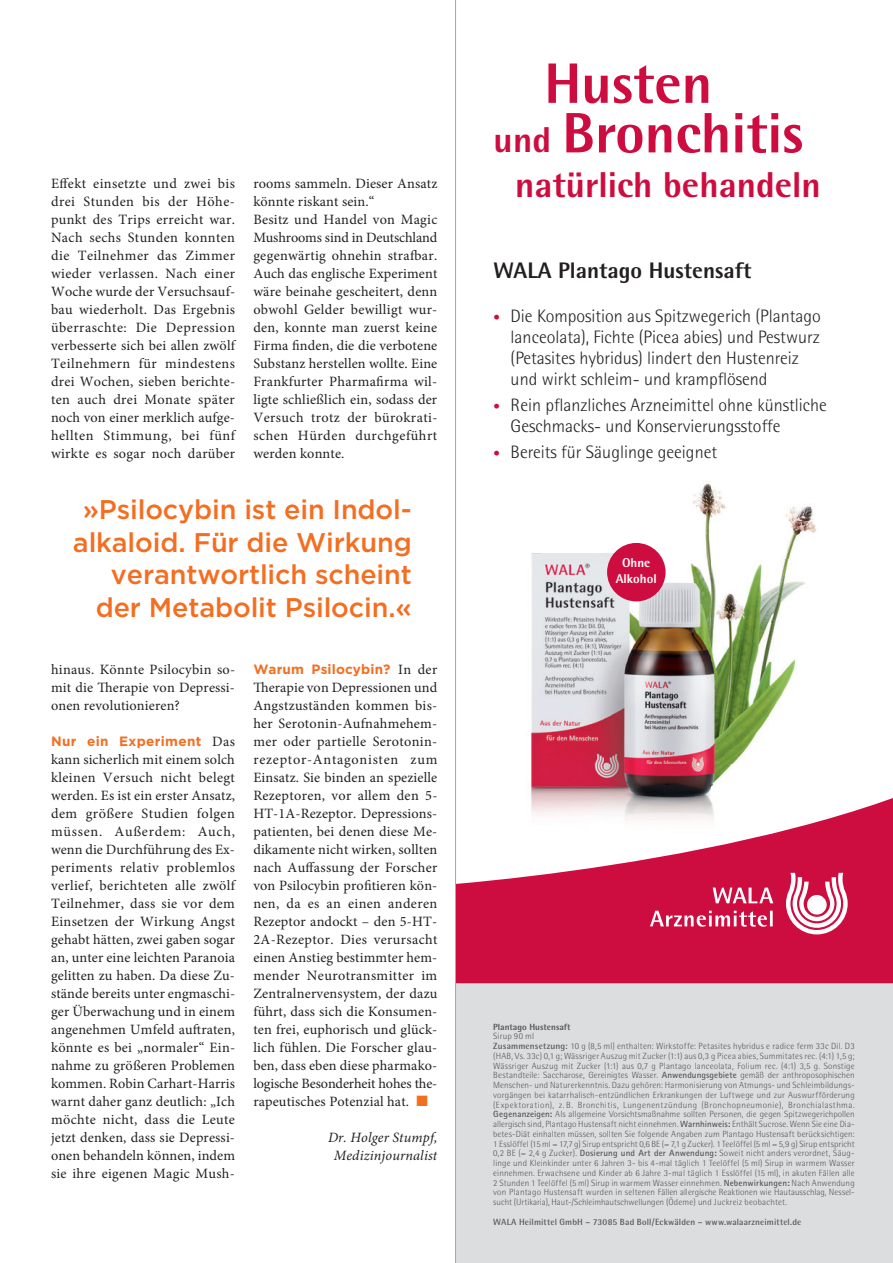
<style>
.page{position:relative;width:893px;height:1263px;background:#fff}
.page>*{position:absolute;margin:0;border:0;box-sizing:border-box;transform-origin:0 0}
.t1{font:800 57px/49.5px "Agfa Rotis Semisans";color:#cd0d40}
.t2{font:800 36px "Agfa Rotis Semisans";color:#cd0d40}
.t3{font:500 27px/32.4px "Gotham";letter-spacing:-.005em;color:#f36e21;text-align:right}
.t4{font:800 22.5px "Agfa Rotis Semisans";color:#231f20}
.t5{font:300 18px/21px "Agfa Rotis Semisans";color:#231f20}
.t6{font:14.25px/18px "Minion Pro";letter-spacing:.01em;color:#231f20;text-align:justify}
.t7{font:italic 14.25px/18px "Minion Pro";letter-spacing:.01em;color:#231f20;text-align:center}
.t8{font:700 13.5px "Gotham";letter-spacing:.02em;color:#f36e21}
.t9{font:800 12.75px/15.3px "Agfa Rotis Semisans";color:#fff;text-align:center}
.t10{font:300 9px/9.8px "Agfa Rotis Semisans";letter-spacing:.01em;color:#57585a}
.t11{font:700 9px "Agfa Rotis Semisans";letter-spacing:.015em;color:#57585a}
.t12{font:800 9px "Agfa Rotis Semisans";color:#57585a}
.s1{font-family:"Minion Pro";font-weight:400;font-size:14.25px;color:#231f20}
.s2{color:#f36e21}
.s3{font-size:36px}
.s4{font-size:13.5px;color:#cd0d40}
.s5{font-weight:700}
.s6{font-family:"Agfa Rotis Sans Serif";font-weight:700}
</style>
<div class="page">
<img style="left:531px;top:483px;width:286px;height:302px">
<div style="left:607px;top:543px;width:59px;height:58px;background:#cd0d40;border-radius:50%"></div>
<div style="left:455px;top:965px;width:438px;height:298px;background:#dcdddf"></div>
<hr style="left:455px;top:0;width:1px;height:1263px;background:#a8a9ad">
<svg style="left:456px;top:785px;width:437px;height:198px;fill:#cd0d40"></svg>
<svg style="left:641px;top:855px;width:207px;height:79px;background:#d53660"></svg>
<div style="left:807px;top:895px;width:20px;height:19px;background:#fff;border-radius:50%"></div>
<p class="t6" style="left:51px;top:175px;width:186px">Effekt einsetzte und zwei bis drei Stunden bis der Höhe&shy;punkt des Trips erreicht war.<br>Nach sechs Stunden konnten die Teilnehmer das Zimmer wieder verlassen. Nach einer Woche wurde der Versuchsauf&shy;bau wiederholt. Das Ergebnis überraschte: Die Depression verbesserte sich bei allen zwölf Teilnehmern für mindestens drei Wochen, sieben berichte&shy;ten auch drei Monate später noch von einer merklich aufge&shy;hellten Stimmung, bei fünf wirkte es sogar noch darüber</p>
<p class="t6" style="left:253px;top:175px;width:186px;text-align:left">rooms sammeln. Dieser Ansatz könnte riskant sein.“<br>Besitz und Handel von Magic<br>Mushrooms sind in Deutschland gegenwärtig ohnehin strafbar.<br>Auch das englische Experiment wäre beinahe gescheitert, denn obwohl Gelder bewilligt wur&shy;den, konnte man zuerst keine<br>Firma finden, die die verbotene<br>Substanz herstellen wollte. Eine<br>Frankfurter Pharmafirma wil&shy;ligte schließlich ein, sodass der<br>Versuch trotz der bürokrati&shy;schen Hürden durchgeführt werden konnte.</p>
<h3 class="t3" style="left:73px;top:493px;width:340px">»Psilocybin ist ein Indol&shy;alkaloid. Für die Wirkung verantwortlich scheint der Metabolit Psilocin.«</h3>
<p class="t6" style="left:51px;top:661px;width:186px">hinaus. Könnte Psilocybin so&shy;mit die Therapie von Depressi&shy;onen revolutionieren?</p>
<p class="t8" style="left:51px;top:732px;width:186px">Nur ein Experiment <span class="s1">Das</span></p>
<p class="t6" style="left:51px;top:751px;width:186px">kann sicherlich mit einem solch kleinen Versuch nicht belegt werden. Es ist ein erster Ansatz, dem größere Studien folgen müssen. Außerdem: Auch, wenn die Durchführung des Ex&shy;periments relativ problemlos verlief, berichteten alle zwölf Teilnehmer, dass sie vor dem Einsetzen der Wirkung Angst gehabt hätten, zwei gaben sogar an, unter eine leichten Paranoia gelitten zu haben. Da diese Zu&shy;stände bereits unter engmaschi&shy;ger Überwachung und in einem angenehmen Umfeld auftraten, könnte es bei „normaler“ Ein&shy;nahme zu größeren Problemen kommen. Robin Carhart-Harris warnt daher ganz deutlich: „Ich möchte nicht, dass die Leute jetzt denken, dass sie Depressi&shy;onen behandeln können, indem sie ihre eigenen Magic Mush-</p>
<p class="t8" style="left:253px;top:660px;width:186px">Warum Psilocybin? <span class="s1">In der</span></p>
<p class="t6" style="left:253px;top:679px;width:186px">Therapie von Depressionen und Angstzuständen kommen bis&shy;her Serotonin-Aufnahmehem&shy;mer oder partielle Serotonin&shy;rezeptor-Antagonisten zum Einsatz. Sie binden an spezielle Rezeptoren, vor allem den 5- HT-1A-Rezeptor. Depressions&shy;patienten, bei denen diese Me&shy;dikamente nicht wirken, sollten nach Auffassung der Forscher von Psilocybin profitieren kön&shy;nen, da es an einen anderen Rezeptor andockt – den 5-HT-2A-Rezeptor. Dies verursacht einen Anstieg bestimmter hem&shy;mender Neurotransmitter im Zentralnervensystem, der dazu führt, dass sich die Konsumen&shy;ten frei, euphorisch und glück&shy;lich fühlen. Die Forscher glau&shy;ben, dass eben diese pharmako&shy;logische Besonderheit hohes the&shy;rapeutisches Potenzial hat. <span class="s2">■</span></p>
<p class="t7" style="left:328px;top:1129px;width:111px">Dr. Holger Stumpf,<br>Medizinjournalist</p>
<h1 class="t1" style="left:494px;top:58px;width:311px;text-indent:51px">Husten<br><span class="s3">und</span> Bronchitis</h1>
<h2 class="t2" style="left:515px;top:162px;width:307px">natürlich behandeln</h2>
<h3 class="t4" style="left:494px;top:256px;width:259px">WALA Plantago Hustensaft</h3>
<p class="t5" style="left:511px;top:305px;width:312px;text-indent:-17px"><span class="s4">•</span> Die Komposition aus Spitzwegerich (Plantago lanceolata), Fichte (Picea abies) und Pestwurz (Petasites hybridus) lindert den Hustenreiz und wirkt schleim- und krampflösend</p>
<p class="t5" style="left:511px;top:394px;width:318px;text-indent:-17px"><span class="s4">•</span> Rein pflanzliches Arzneimittel ohne künstliche<br>Geschmacks- und Konservierungsstoffe</p>
<p class="t5" style="left:494px;top:441px;width:225px"><span class="s4">•</span> Bereits für Säuglinge geeignet</p>
<p class="t9" style="left:616px;top:555px;width:42px">Ohne<br>Alkohol</p>
<p class="t12" style="left:493px;top:1021px;width:79px">Plantago Hustensaft</p>
<p class="t10" style="left:493px;top:1031px;width:363px">Sirup 90 ml<br><span class="s5">Zusammensetzung:</span> 10 g (8,5 ml) enthalten: Wirkstoffe: Petasites hybridus e radice ferm 33c Dil. D3 (HAB, Vs. 33c) 0,1 g; Wässriger Auszug mit Zucker (1:1) aus 0,3 g Picea abies, Summitates rec. (4:1) 1,5 g; Wässriger Auszug mit Zucker (1:1) aus 0,7 g Plantago lanceolata, Folium rec. (4:1) 3,5 g. Sonstige Bestandteile: Saccharose, Gereinigtes Wasser. <span class="s6">Anwendungsgebiete</span> gemäß der anthroposophischen Menschen- und Naturerkenntnis. Dazu gehören: Harmonisierung von Atmungs- und Schleimbildungs&shy;vorgängen bei katarrhalisch-entzündlichen Erkrankungen der Luftwege und zur Auswurfförderung (Expektoration), z. B. Bronchitis, Lungenentzündung (Bronchopneumonie), Bronchialasthma.<br><span class="s6">Gegenanzeigen:</span> Als allgemeine Vorsichtsmaßnahme sollten Personen, die gegen Spitzwegerichpollen allergisch sind, Plantago Hustensaft nicht einnehmen. <span class="s6">Warnhinweis:</span> Enthält Sucrose. Wenn Sie eine Dia&shy;betes-Diät einhalten müssen, sollten Sie folgende Angaben zum Plantago Hustensaft berücksichtigen:<br>1 Esslöffel (15 ml = 17,7 g) Sirup entspricht 0,6 BE (= 7,1 g Zucker). 1 Teelöffel (5 ml = 5,9 g) Sirup entspricht 0,2 BE (= 2,4 g Zucker). <span class="s6">Dosierung und Art der Anwendung:</span> Soweit nicht anders verordnet, Säug&shy;linge und Kleinkinder unter 6 Jahren 3- bis 4-mal täglich 1 Teelöffel (5 ml) Sirup in warmem Wasser einnehmen. Erwachsene und Kinder ab 6 Jahre 3-mal täglich 1 Esslöffel (15 ml), in akuten Fällen alle 2 Stunden 1 Teelöffel (5 ml) Sirup in warmem Wasser einnehmen. <span class="s6">Nebenwirkungen:</span> Nach Anwendung von Plantago Hustensaft wurden in seltenen Fällen allergische Reaktionen wie Hautausschlag, Nessel&shy;sucht (Urtikaria), Haut-/Schleimhautschwellungen (Ödeme) und Juckreiz beobachtet.</p>
<p class="t11" style="left:493px;top:1216px;width:310px">WALA Heilmittel GmbH – 73085 Bad Boll / Eckwälden – www.walaarzneimittel.de</p>
</div>
